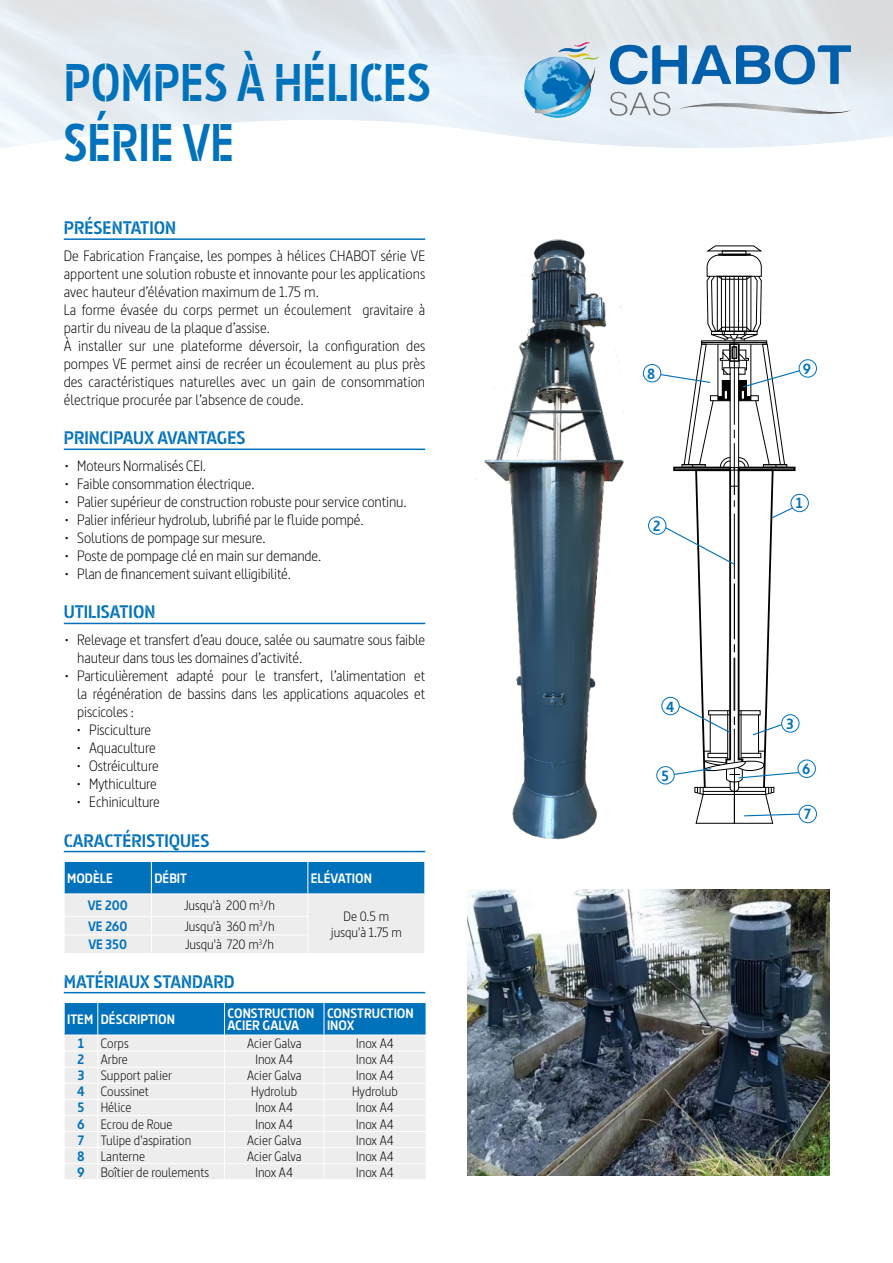
<style>
.page{position:relative;width:893px;height:1263px;background:#fff}
.page>*{position:absolute;margin:0;border:0;box-sizing:border-box;transform-origin:0 0}
.t1{font:700 52.5px/60px "Barna Stencil";color:#0072bc;scale:.9 1}
.t2{font:700 18px "Barna Stencil";color:#0072bc}
.t3{font:300 15px/18px "Barna";letter-spacing:-.01em;color:#000}
.t4{font:700 14.55px "Barna";color:#0072bc}
.t5{font:300 13.5px/16.2px "Barna";color:#000;text-align:center}
.t6{font:700 13.5px/12px "Barna";color:#fff}
.t7{font:700 13.5px "Barna";color:#0072bc}
.s1{font-weight:700;color:#0072bc}
</style>
<div class="page">
<img style="left:0;top:0;width:893px;height:148px">
<img style="left:523px;top:43px;width:327px;height:75px">
<hr style="left:64px;top:238px;width:361px;height:2px;background:#0072bc">
<hr style="left:64px;top:448px;width:361px;height:2px;background:#0072bc">
<hr style="left:64px;top:623px;width:361px;height:1px;background:#0072bc">
<hr style="left:64px;top:851px;width:361px;height:1px;background:#0072bc">
<hr style="left:64px;top:992px;width:361px;height:1px;background:#0072bc">
<svg style="left:64px;top:862px;width:361px;height:91px;background:#9cc3dd"></svg>
<svg style="left:64px;top:1002px;width:363px;height:177px;background:#c4d8e6"></svg>
<hr style="left:98px;top:1163px;width:127px;height:1px;background:#fff">
<hr style="left:225px;top:1163px;width:99px;height:1px;background:#fff">
<hr style="left:324px;top:1163px;width:102px;height:1px;background:#fff">
<svg style="left:644px;top:245px;width:165px;height:579px"></svg>
<div style="left:799px;top:360px;width:17px;height:17px;background:#fff;border-radius:50%"></div>
<div style="left:799px;top:359px;width:18px;height:19px;border:1px solid #0072bc;border-radius:50%"></div>
<div style="left:799px;top:805px;width:17px;height:18px;background:#fff;border-radius:50%"></div>
<div style="left:799px;top:805px;width:18px;height:18px;border:1px solid #0072bc;border-radius:50%"></div>
<div style="left:643px;top:364px;width:18px;height:18px;background:#fff;border-radius:50%"></div>
<div style="left:643px;top:364px;width:18px;height:18px;border:1px solid #0072bc;border-radius:50%"></div>
<div style="left:782px;top:715px;width:17px;height:17px;background:#fff;border-radius:50%"></div>
<div style="left:781px;top:714px;width:18px;height:19px;border:1px solid #0072bc;border-radius:50%"></div>
<div style="left:649px;top:517px;width:17px;height:17px;background:#fff;border-radius:50%"></div>
<div style="left:648px;top:516px;width:18px;height:19px;border:1px solid #0072bc;border-radius:50%"></div>
<div style="left:662px;top:697px;width:17px;height:18px;background:#fff;border-radius:50%"></div>
<div style="left:661px;top:697px;width:19px;height:18px;border:1px solid #0072bc;border-radius:50%"></div>
<div style="left:798px;top:760px;width:17px;height:17px;background:#fff;border-radius:50%"></div>
<div style="left:797px;top:759px;width:19px;height:19px;border:1px solid #0072bc;border-radius:50%"></div>
<div style="left:791px;top:494px;width:17px;height:18px;background:#fff;border-radius:50%"></div>
<div style="left:790px;top:494px;width:19px;height:18px;border:1px solid #0072bc;border-radius:50%"></div>
<div style="left:657px;top:767px;width:17px;height:17px;background:#fff;border-radius:50%"></div>
<div style="left:656px;top:766px;width:19px;height:18px;border:1px solid #0072bc;border-radius:50%"></div>
<img style="left:475px;top:239px;width:149px;height:601px">
<img style="left:468px;top:890px;width:361px;height:285px">
<h1 class="t1" style="left:64px;top:53px;width:409px">POMPES À HÉLICES<br>SÉRIE VE</h1>
<p class="t2" style="left:64px;top:217px;width:114px">PRÉSENTATION</p>
<p class="t3" style="left:64px;top:246px;width:363px">De Fabrication Française, les pompes à hélices CHABOT série VE apportent une solution robuste et innovante pour les applications avec hauteur d’élévation maximum de 1.75 m.<br>La forme évasée du corps permet un écoulement gravitaire à partir du niveau de la plaque d’assise.<br>À installer sur une plateforme déversoir, la configuration des pompes VE permet ainsi de recréer un écoulement au plus près des caractéristiques naturelles avec un gain de consommation électrique procurée par l’absence de coude.</p>
<p class="t2" style="left:64px;top:427px;width:183px">PRINCIPAUX AVANTAGES</p>
<p class="t3" style="left:65px;top:456px;width:143px">• Moteurs Normalisés CEI.</p>
<p class="t3" style="left:65px;top:474px;width:192px">• Faible consommation électrique.</p>
<p class="t3" style="left:65px;top:492px;width:344px">• Palier supérieur de construction robuste pour service continu.</p>
<p class="t3" style="left:65px;top:510px;width:301px">• Palier inférieur hydrolub, lubrifié par le fluide pompé.</p>
<p class="t3" style="left:65px;top:528px;width:203px">• Solutions de pompage sur mesure.</p>
<p class="t3" style="left:65px;top:546px;width:258px">• Poste de pompage clé en main sur demande.</p>
<p class="t3" style="left:65px;top:564px;width:228px">• Plan de financement suivant elligibilité.</p>
<p class="t2" style="left:64px;top:601px;width:93px">UTILISATION</p>
<p class="t3" style="left:77px;top:631px;width:349px;text-indent:-13px">• Relevage et transfert d’eau douce, salée ou saumatre sous faible hauteur dans tous les domaines d’activité.</p>
<p class="t3" style="left:77px;top:667px;width:349px;text-align:justify;text-indent:-13px">• Particulièrement adapté pour le transfert, l’alimentation et la régénération de bassins dans les applications aquacoles et piscicoles :</p>
<p class="t3" style="left:77px;top:721px;width:76px">• Pisciculture</p>
<p class="t3" style="left:77px;top:739px;width:81px">• Aquaculture</p>
<p class="t3" style="left:77px;top:757px;width:84px">• Ostréiculture</p>
<p class="t3" style="left:77px;top:775px;width:82px">• Mythiculture</p>
<p class="t3" style="left:77px;top:793px;width:85px">• Echiniculture</p>
<p class="t2" style="left:64px;top:829px;width:147px">CARACTÉRISTIQUES</p>
<p class="t6" style="left:67px;top:872px;width:47px">MODÈLE</p>
<p class="t6" style="left:154px;top:872px;width:34px">DÉBIT</p>
<p class="t6" style="left:311px;top:872px;width:63px">ELÉVATION</p>
<p class="t7" style="left:88px;top:897px;width:42px">VE 200</p>
<p class="t5" style="left:184px;top:897px;width:93px">Jusqu'à 200 m<sup>3</sup>/h</p>
<p class="t5" style="left:331px;top:908px;width:72px">De 0.5 m jusqu'à 1.75 m</p>
<p class="t7" style="left:88px;top:918px;width:41px">VE 260</p>
<p class="t5" style="left:185px;top:918px;width:92px">Jusqu'à 360 m<sup>3</sup>/h</p>
<p class="t7" style="left:88px;top:936px;width:40px">VE 350</p>
<p class="t5" style="left:185px;top:936px;width:91px">Jusqu'à 720 m<sup>3</sup>/h</p>
<p class="t2" style="left:64px;top:970px;width:173px">MATÉRIAUX STANDARD</p>
<p class="t6" style="left:67px;top:1013px;width:109px">ITEM DÉSCRIPTION</p>
<p class="t6" style="left:227px;top:1007px;width:88px">CONSTRUCTION<br>ACIER GALVA</p>
<p class="t6" style="left:327px;top:1007px;width:88px">CONSTRUCTION<br>INOX</p>
<p class="t5" style="left:78px;top:1035px;width:52px"><span class="s1">1</span> Corps</p>
<p class="t5" style="left:247px;top:1035px;width:56px">Acier Galva</p>
<p class="t5" style="left:356px;top:1035px;width:39px">Inox A4</p>
<p class="t5" style="left:78px;top:1051px;width:52px"><span class="s1">2</span> Arbre</p>
<p class="t5" style="left:255px;top:1051px;width:39px">Inox A4</p>
<p class="t5" style="left:356px;top:1051px;width:39px">Inox A4</p>
<p class="t5" style="left:78px;top:1067px;width:96px"><span class="s1">3</span> Support palier</p>
<p class="t5" style="left:247px;top:1067px;width:56px">Acier Galva</p>
<p class="t5" style="left:356px;top:1067px;width:39px">Inox A4</p>
<p class="t5" style="left:77px;top:1083px;width:73px"><span class="s1">4</span> Coussinet</p>
<p class="t5" style="left:251px;top:1083px;width:47px">Hydrolub</p>
<p class="t5" style="left:352px;top:1083px;width:47px">Hydrolub</p>
<p class="t5" style="left:78px;top:1099px;width:55px"><span class="s1">5</span> Hélice</p>
<p class="t5" style="left:255px;top:1099px;width:39px">Inox A4</p>
<p class="t5" style="left:356px;top:1099px;width:39px">Inox A4</p>
<p class="t5" style="left:77px;top:1116px;width:97px"><span class="s1">6</span> Ecrou de Roue</p>
<p class="t5" style="left:255px;top:1116px;width:39px">Inox A4</p>
<p class="t5" style="left:356px;top:1116px;width:39px">Inox A4</p>
<p class="t5" style="left:78px;top:1132px;width:115px"><span class="s1">7</span> Tulipe d'aspiration</p>
<p class="t5" style="left:247px;top:1132px;width:56px">Acier Galva</p>
<p class="t5" style="left:356px;top:1132px;width:39px">Inox A4</p>
<p class="t5" style="left:77px;top:1148px;width:69px"><span class="s1">8</span> Lanterne</p>
<p class="t5" style="left:247px;top:1148px;width:56px">Acier Galva</p>
<p class="t5" style="left:356px;top:1148px;width:39px">Inox A4</p>
<p class="t5" style="left:77px;top:1164px;width:133px"><span class="s1">9</span> Boîtier de roulements</p>
<p class="t5" style="left:255px;top:1164px;width:39px">Inox A4</p>
<p class="t5" style="left:356px;top:1164px;width:39px">Inox A4</p>
<p class="t4" style="left:647px;top:365px;width:10px">8</p>
<p class="t4" style="left:653px;top:517px;width:9px">2</p>
<p class="t4" style="left:666px;top:698px;width:10px">4</p>
<p class="t4" style="left:661px;top:767px;width:9px">5</p>
<p class="t4" style="left:803px;top:360px;width:10px">9</p>
<p class="t4" style="left:796px;top:494px;width:8px">1</p>
<p class="t4" style="left:786px;top:715px;width:9px">3</p>
<p class="t4" style="left:802px;top:760px;width:10px">6</p>
<p class="t4" style="left:804px;top:805px;width:8px">7</p>
</div>
